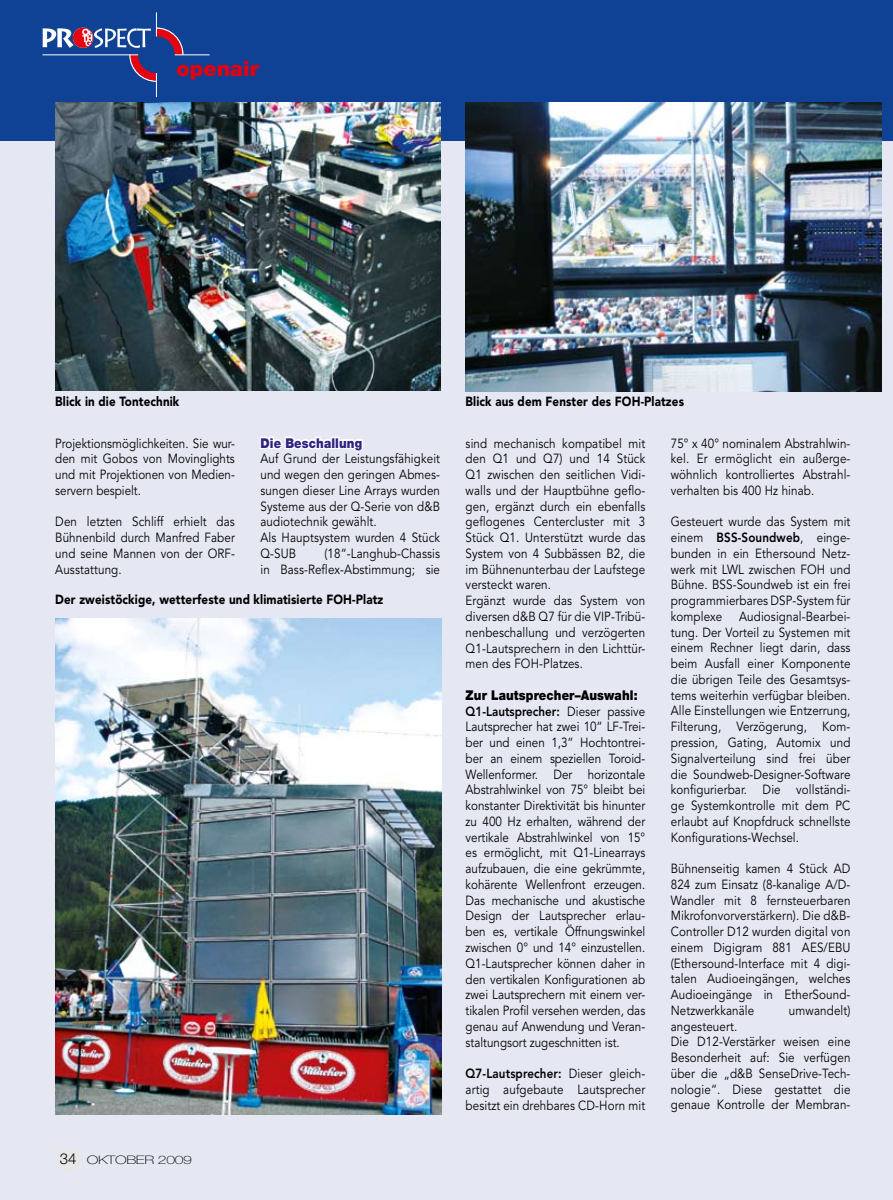
<style>
.page{position:relative;width:893px;height:1200px;background:#fff}
.page>*{position:absolute;margin:0;border:0;box-sizing:border-box;transform-origin:0 0}
.t1{font:900 21px "Helvetica Neue";color:#e3000f}
.t2{font:900 13.5px "Helvetica Neue";letter-spacing:.01em;color:#000;scale:.88 1}
.t3{font:900 13.5px "Helvetica Neue";letter-spacing:.01em;color:#2f2483;scale:.88 1}
.t4{font:13.2px/15.8px "Avenir";letter-spacing:.01em;color:#000;text-align:justify;scale:.88 1}
.t5{font:900 13.2px "Avenir";letter-spacing:.01em;color:#000;scale:.88 1}
.t6{font:100 11.7px "Helvetica Neue";letter-spacing:-.025em;color:#000;scale:1.35 1}
.s1{font-weight:300;font-size:15px}
.s2{font-weight:800}
</style>
<div class="page">
<div style="left:0;top:0;width:893px;height:1199px;background:#e5e7f2"></div>
<div style="left:0;top:0;width:893px;height:140px;background:#0f4295"></div>
<img style="left:55px;top:102px;width:385px;height:289px">
<svg style="left:260px;top:436px;width:103px;height:16px"></svg>
<div style="left:55px;top:1146px;width:26px;height:25px;background:#e7e7e7;border-radius:50%"></div>
<img style="left:466px;top:102px;width:416px;height:289px">
<hr style="left:175px;top:54px;width:35px;height:1px;background:#fff">
<svg style="left:43px;top:13px;width:143px;height:84px"></svg>
<img style="left:55px;top:618px;width:386px;height:496px">
<h1 class="t1" style="left:177px;top:56px;width:84px">openair</h1>
<p class="t5" style="left:55px;top:393px;width:143px">Blick in die Tontechnik</p>
<p class="t5" style="left:466px;top:393px;width:250px">Blick aus dem Fenster des FOH-Platzes</p>
<p class="t4" style="left:55px;top:435px;width:206px">Projektionsmöglichkeiten. Sie wur&shy;den mit Gobos von Movinglights und mit Projektionen von Medien&shy;servern bespielt.</p>
<p class="t4" style="left:55px;top:514px;width:206px">Den letzten Schliff erhielt das Bühnenbild durch Manfred Faber und seine Mannen von der ORF-Ausstattung.</p>
<p class="t3" style="left:260px;top:434px;width:117px">Die Beschallung</p>
<p class="t4" style="left:260px;top:451px;width:206px;text-align:left">Auf Grund der Leistungsfähigkeit und wegen den geringen Abmes&shy;sungen dieser Line Arrays wurden<br>Systeme aus der Q-Serie von d&amp;B audiotechnik gewählt.<br>Als Hauptsystem wurden 4 Stück<br>Q-SUB</p>
<p class="t4" style="left:260px;top:545px;width:206px;text-align:right">(18“-Langhub-Chassis<br>in Bass-Reflex-Abstimmung; sie</p>
<p class="t5" style="left:55px;top:591px;width:374px">Der zweistöckige, wetterfeste und klimatisierte FOH-Platz</p>
<p class="t6" style="left:60px;top:1152px;width:99px"><span class="s1">34</span> OKTOBER 2009</p>
<p class="t4" style="left:466px;top:435px;width:206px;text-align:left">sind mechanisch kompatibel mit den Q1 und Q7) und 14 Stück<br>Q1 zwischen den seitlichen Vidi&shy;walls und der Hauptbühne geflo&shy;gen, ergänzt durch ein ebenfalls geflogenes Centercluster mit 3<br>Stück Q1. Unterstützt wurde das<br>System von 4 Subbässen B2, die im Bühnenunterbau der Laufstege versteckt waren.<br>Ergänzt wurde das System von diversen d&amp;B Q7 für die VIP-Tribü&shy;nenbeschallung und verzögerten<br>Q1-Lautsprechern in den Lichttür&shy;men des FOH-Platzes.</p>
<p class="t2" style="left:466px;top:686px;width:197px">Zur Lautsprecher–Auswahl:</p>
<p class="t4" style="left:466px;top:703px;width:206px"><span class="s2">Q1-Lautsprecher:</span> Dieser passive Lautsprecher hat zwei 10“ LF-Trei&shy;ber und einen 1,3“ Hochtontrei&shy;ber an einem speziellen Toroid-Wellenformer. Der horizontale Abstrahlwinkel von 75° bleibt bei konstanter Direktivität bis hinunter zu 400 Hz erhalten, während der vertikale Abstrahlwinkel von 15° es ermöglicht, mit Q1-Linearrays aufzubauen, die eine gekrümmte, kohärente Wellenfront erzeugen.<br>Das mechanische und akustische Design der Lautsprecher erlau&shy;ben es, vertikale Öffnungswinkel zwischen 0° und 14° einzustellen.<br>Q1-Lautsprecher können daher in den vertikalen Konfigurationen ab zwei Lautsprechern mit einem ver&shy;tikalen Profil versehen werden, das genau auf Anwendung und Veran&shy;staltungsort zugeschnitten ist.</p>
<p class="t4" style="left:466px;top:1065px;width:206px"><span class="s2">Q7-Lautsprecher:</span> Dieser gleich&shy;artig aufgebaute Lautsprecher besitzt ein drehbares CD-Horn mit</p>
<p class="t4" style="left:671px;top:435px;width:206px">75° x 40° nominalem Abstrahlwin&shy;kel. Er ermöglicht ein außerge&shy;wöhnlich kontrolliertes Abstrahl&shy;verhalten bis 400 Hz hinab.</p>
<p class="t4" style="left:671px;top:514px;width:206px">Gesteuert wurde das System mit einem <span class="s2">BSS-Soundweb</span>, einge&shy;bunden in ein Ethersound Netz&shy;werk mit LWL zwischen FOH und Bühne. BSS-Soundweb ist ein frei programmierbares DSP-System für komplexe</p>
<p class="t4" style="left:671px;top:608px;width:206px;text-indent:68px">Audiosignal-Bearbei&shy;tung. Der Vorteil zu Systemen mit einem Rechner liegt darin, dass beim Ausfall einer Komponente die übrigen Teile des Gesamtsys&shy;tems weiterhin verfügbar bleiben.<br>Alle Einstellungen wie Entzerrung, Filterung, Verzögerung, Kom&shy;pression, Gating, Automix und Signalverteilung sind frei über die Soundweb-Designer-Software konfigurierbar. Die vollständi&shy;ge Systemkontrolle mit dem PC erlaubt auf Knopfdruck schnellste Konfigurations-Wechsel.</p>
<p class="t4" style="left:671px;top:860px;width:206px">Bühnenseitig kamen 4 Stück AD 824 zum Einsatz (8-kanalige A/D-Wandler mit 8 fernsteuerbaren Mikrofonvorverstärkern). Die d&amp;B-Controller D12 wurden digital von einem Digigram 881 AES/EBU (Ethersound-Interface mit 4 digi&shy;talen Audioeingängen, welches Audioeingänge in EtherSound-Netzwerkkanäle</p>
<p class="t4" style="left:789px;top:1002px;width:71px">umwandelt)</p>
<p class="t4" style="left:671px;top:1018px;width:206px;text-align:left">angesteuert.<br>Die D12-Verstärker weisen eine<br>Besonderheit auf: Sie verfügen über die „d&amp;B SenseDrive-Tech&shy;nologie“. Diese gestattet die genaue Kontrolle der Membran-</p>
</div>
